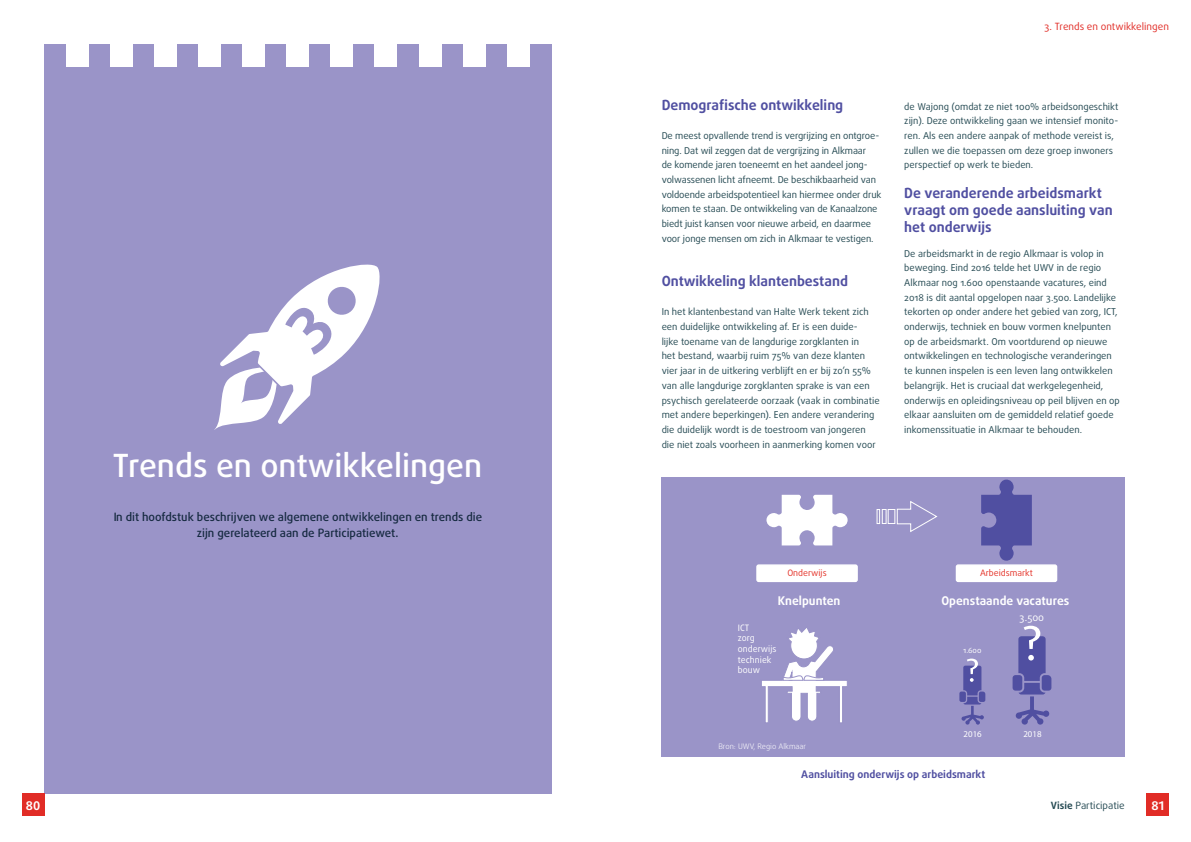
<style>
.page{position:relative;width:1191px;height:842px;background:#fff}
.page>*{position:absolute;margin:0;border:0;box-sizing:border-box;transform-origin:0 0}
.hoofdstuk{font:500 32px "Daxline Pro";color:#fff}
.paragraaf_koppen_nie{font:700 14px/17px "Daxline Pro";color:#504fa1}
.t1{font:700 12px "Daxline Pro";color:#fff}
.t2{font:500 11.5px/16px "Daxline Pro";color:#254a53;text-align:center}
.tussenkop{font:700 10.5px "Daxline Pro";color:#504fa1}
.t3{font:10.1px "Daxline Pro";color:#fff}
.t4{font:10px "Daxline Pro";color:#e12c26}
.t5{font:10px "Daxline Pro";color:#254a53}
.body{font:9.5px/14.7px "Daxline Pro";color:#254a53}
.t6{font:8.9px/10.6px "Daxline Pro";color:#fff}
.t7{font:8.9px "Daxline Pro";color:#e43228}
.t8{font:8.9px "Myriad Pro";color:#fff}
.t9{font:300 7.6px "Daxline Pro";color:#fff}
.t10{font:7.6px "Daxline Pro";color:#fff}
.s1{font-weight:700}
</style>
<div class="page">
<div style="left:44px;top:44px;width:507px;height:750px;background:#9a94c8"></div>
<div style="left:66px;top:22px;width:22px;height:44px;background:#fff"></div>
<div style="left:110px;top:22px;width:22px;height:44px;background:#fff"></div>
<div style="left:154px;top:22px;width:22px;height:44px;background:#fff"></div>
<div style="left:198px;top:22px;width:22px;height:44px;background:#fff"></div>
<div style="left:243px;top:22px;width:22px;height:44px;background:#fff"></div>
<div style="left:287px;top:22px;width:22px;height:44px;background:#fff"></div>
<div style="left:331px;top:22px;width:22px;height:44px;background:#fff"></div>
<div style="left:375px;top:22px;width:22px;height:44px;background:#fff"></div>
<div style="left:419px;top:22px;width:22px;height:44px;background:#fff"></div>
<div style="left:463px;top:22px;width:22px;height:44px;background:#fff"></div>
<div style="left:507px;top:22px;width:22px;height:44px;background:#fff"></div>
<div style="left:661px;top:477px;width:463px;height:280px;background:#9a94c8"></div>
<svg style="left:896px;top:501px;width:41px;height:31px"></svg>
<div style="left:888px;top:509px;width:7px;height:15px;border:1px solid #fff"></div>
<div style="left:882px;top:509px;width:4px;height:15px;border:1px solid #fff"></div>
<div style="left:876px;top:509px;width:4px;height:15px;border:1px solid #fff"></div>
<svg style="left:766px;top:495px;width:82px;height:50px"></svg>
<svg style="left:762px;top:628px;width:85px;height:95px"></svg>
<svg style="left:981px;top:479px;width:50px;height:82px"></svg>
<div style="left:757px;top:565px;width:100px;height:16px;background:#fff;border-radius:2px"></div>
<div style="left:756px;top:564px;width:101px;height:18px;border:1px solid #fff;border-radius:2px"></div>
<div style="left:956px;top:565px;width:100px;height:16px;background:#fff;border-radius:2px"></div>
<div style="left:955px;top:564px;width:102px;height:18px;border:1px solid #fff;border-radius:2px"></div>
<div style="left:1012px;top:675px;width:10px;height:16px;background:#504fa1;border-radius:3px"></div>
<svg style="left:1015px;top:626px;width:36px;height:99px"></svg>
<div style="left:959px;top:691px;width:7px;height:11px;background:#504fa1;border-radius:2px"></div>
<svg style="left:961px;top:659px;width:24px;height:66px"></svg>
<div style="left:1146px;top:794px;width:23px;height:22px;background:#e12c26"></div>
<div style="left:22px;top:794px;width:22px;height:22px;background:#e12c26"></div>
<svg style="left:214px;top:264px;width:166px;height:166px"></svg>
<p class="hoofdstuk" style="left:113px;top:444px;width:371px">Trends en ontwikkelingen</p>
<p class="t2" style="left:113px;top:509px;width:370px">In dit hoofdstuk beschrijven we algemene ontwikkelingen en trends die zijn gerelateerd aan de Participatiewet.</p>
<p class="t4" style="left:1044px;top:20px;width:126px">3. Trends en ontwikkelingen</p>
<p class="paragraaf_koppen_nie" style="left:661px;top:96px;width:183px">Demografische ontwikkeling</p>
<p class="body" style="left:661px;top:128px;width:221px">De meest opvallende trend is vergrijzing en ontgroe&shy;ning. Dat wil zeggen dat de vergrijzing in Alkmaar<br>de komende jaren toeneemt en het aandeel jong&shy;volwassenen licht afneemt. De beschikbaarheid van voldoende arbeidspotentieel kan hiermee onder druk komen te staan. De ontwikkeling van de Kanaalzone biedt juist kansen voor nieuwe arbeid, en daarmee voor jonge mensen om zich in Alkmaar te vestigen.</p>
<p class="paragraaf_koppen_nie" style="left:661px;top:273px;width:188px">Ontwikkeling klantenbestand</p>
<p class="body" style="left:661px;top:305px;width:220px">In het klantenbestand van Halte Werk tekent zich een duidelijke ontwikkeling af. Er is een duide-<br>lijke toename van de langdurige zorgklanten in<br>het bestand, waarbij ruim 75% van deze klanten vier jaar in de uitkering verblijft en er bij zo’n 55% van alle langdurige zorgklanten sprake is van een psychisch gerelateerde oorzaak (vaak in combinatie met andere beperkingen). Een andere verandering die duidelijk wordt is de toestroom van jongeren die niet zoals voorheen in aanmerking komen voor</p>
<p class="body" style="left:904px;top:99px;width:216px">de Wajong (omdat ze niet 100% arbeidsongeschikt zijn). Deze ontwikkeling gaan we intensief monito&shy;ren. Als een andere aanpak of methode vereist is, zullen we die toepassen om deze groep inwoners perspectief op werk te bieden.</p>
<p class="paragraaf_koppen_nie" style="left:904px;top:184px;width:210px">De veranderende arbeidsmarkt vraagt om goede aansluiting van het onderwijs</p>
<p class="body" style="left:904px;top:246px;width:217px">De arbeidsmarkt in de regio Alkmaar is volop in beweging. Eind 2016 telde het UWV in de regio Alkmaar nog 1.600 openstaande vacatures, eind 2018 is dit aantal opgelopen naar 3.500. Landelijke tekorten op onder andere het gebied van zorg, ICT, onderwijs, techniek en bouw vormen knelpunten op de arbeidsmarkt. Om voortdurend op nieuwe ontwikkelingen en technologische veranderingen te kunnen inspelen is een leven lang ontwikkelen belangrijk. Het is cruciaal dat werkgelegenheid, onderwijs en opleidingsniveau op peil blijven en op elkaar aansluiten om de gemiddeld relatief goede inkomenssituatie in Alkmaar te behouden.</p>
<p class="t7" style="left:787px;top:567px;width:41px">Onderwijs</p>
<p class="t7" style="left:980px;top:567px;width:54px">Arbeidsmarkt</p>
<p class="t1" style="left:778px;top:592px;width:64px">Knelpunten</p>
<p class="t1" style="left:941px;top:592px;width:129px">Openstaande vacatures</p>
<p class="t3" style="left:1019px;top:611px;width:26px">3.500</p>
<p class="t10" style="left:963px;top:646px;width:20px">1.600</p>
<p class="t6" style="left:738px;top:622px;width:40px">ICT<br>zorg onderwijs techniek bouw</p>
<p class="t9" style="left:718px;top:742px;width:89px">Bron: UWV, Regio Alkmaar</p>
<p class="t8" style="left:963px;top:728px;width:20px">2016</p>
<p class="t8" style="left:1023px;top:728px;width:20px">2018</p>
<p class="tussenkop" style="left:801px;top:768px;width:186px">Aansluiting onderwijs op arbeidsmarkt</p>
<p class="t1" style="left:26px;top:797px;width:16px">80</p>
<p class="t1" style="left:1151px;top:797px;width:14px">81</p>
<p class="t5" style="left:1051px;top:798px;width:75px"><span class="s1">Visie</span> Participatie</p>
</div>
